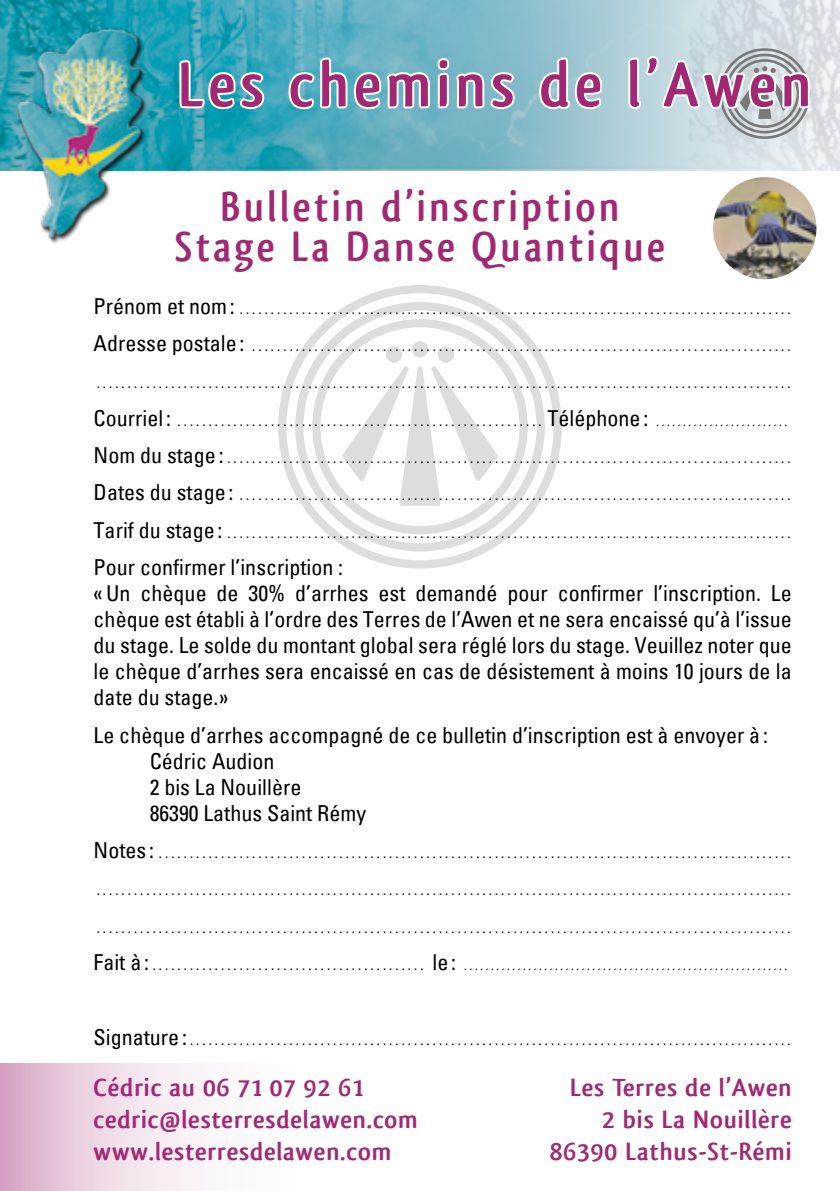
<style>
.page{position:relative;width:840px;height:1191px;background:#fff}
.page>*{position:absolute;margin:0;border:0;box-sizing:border-box;transform-origin:0 0}
.t1{font:700 66px "Qlassik";letter-spacing:.075em;color:#a12974}
.t2{font:700 44px/40px "Qlassik";letter-spacing:.075em;color:#a12974;text-align:center}
.t3{font:700 26px/32px "Qlassik";letter-spacing:.025em;color:#a12974;scale:1.1 1}
.t4{font:condensed 22px/26px "Univers";color:#000}
.t5{font:condensed 14px "Univers";color:#000}
.t6{font:condensed 12px "Univers";color:#000}
.s1{font-size:22px}
.s2{font-size:12px}
.s3{font-size:14px}
</style>
<div class="page">
<svg style="left:0;top:1063px;width:202px;height:128px"></svg>
<svg style="left:278px;top:359px;width:283px;height:209px"></svg>
<svg style="left:295px;top:340px;width:249px;height:211px"></svg>
<svg style="left:312px;top:340px;width:215px;height:194px"></svg>
<img style="left:0;top:0;width:839px;height:170px">
<svg style="left:170px;top:34px;width:642px;height:306px"></svg>
<img style="left:8px;top:24px;width:147px;height:220px">
<img style="left:712px;top:177px;width:104px;height:102px">
<h1 class="t1" style="left:178px;top:46px;width:634px">Les chemins de l’Awen</h1>
<h2 class="t2" style="left:175px;top:187px;width:491px">Bulletin d’inscription<br>Stage La Danse Quantique</h2>
<p class="t5" style="left:94px;top:300px;width:691px"><span class="s1">Prénom et nom:</span> . . . . . . . . . . . . . . . . . . . . . . . . . . . . . . . . . . . . . . . . . . . . . . . . . . . . . . . . . . . . . . . . . . . . . . . . . . . . . . . . . . . . . . . .</p>
<p class="t5" style="left:94px;top:337px;width:691px"><span class="s1">Adresse postale :</span> . . . . . . . . . . . . . . . . . . . . . . . . . . . . . . . . . . . . . . . . . . . . . . . . . . . . . . . . . . . . . . . . . . . . . . . . . . . . . . . . . . . . . .</p>
<p class="t5" style="left:97px;top:374px;width:693px">................................................................................................................</p>
<p class="t5" style="left:94px;top:412px;width:694px"><span class="s1">Courriel :</span> . . . . . . . . . . . . . . . . . . . . . . . . . . . . . . . . . . . . . . . . . . . . . . . . . . . . . . . . . . <span class="s1">Téléphone :</span> <span class="s2">. . . . . . . . . . . . . . . . . . . . . . . . .</span></p>
<p class="t5" style="left:94px;top:449px;width:691px"><span class="s1">Nom du stage :</span> . . . . . . . . . . . . . . . . . . . . . . . . . . . . . . . . . . . . . . . . . . . . . . . . . . . . . . . . . . . . . . . . . . . . . . . . . . . . . . . . . . . . . . . . . .</p>
<p class="t5" style="left:94px;top:486px;width:691px"><span class="s1">Dates du stage:</span> . . . . . . . . . . . . . . . . . . . . . . . . . . . . . . . . . . . . . . . . . . . . . . . . . . . . . . . . . . . . . . . . . . . . . . . . . . . . . . . . . . . . . . . .</p>
<p class="t5" style="left:94px;top:524px;width:691px"><span class="s1">Tarif du stage :</span> . . . . . . . . . . . . . . . . . . . . . . . . . . . . . . . . . . . . . . . . . . . . . . . . . . . . . . . . . . . . . . . . . . . . . . . . . . . . . . . . . . . . . . . . . .</p>
<p class="t4" style="left:94px;top:554px;width:699px">Pour confirmer l’inscription :<br>«Un chèque de 30% d’arrhes est demandé pour confirmer l’inscription. Le chèque est établi à l’ordre des Terres de l’Awen et ne sera encaissé qu’à l’issue du stage. Le solde du montant global sera réglé lors du stage. Veuillez noter que le chèque d’arrhes sera encaissé en cas de désistement à moins 10 jours de la date du stage.»</p>
<h3 class="t4" style="left:150px;top:721px;width:619px;text-indent:-56px">Le chèque d’arrhes accompagné de ce bulletin d’inscription est à envoyer à:<br>Cédric Audion<br>2 bis La Nouillère<br>86390 Lathus Saint Rémy</h3>
<p class="t5" style="left:94px;top:844px;width:691px"><span class="s1">Notes :</span> . . . . . . . . . . . . . . . . . . . . . . . . . . . . . . . . . . . . . . . . . . . . . . . . . . . . . . . . . . . . . . . . . . . . . . . . . . . . . . . . . . . . . . . . . . . . . . . . . . . . .</p>
<p class="t5" style="left:97px;top:881px;width:693px">................................................................................................................</p>
<p class="t5" style="left:97px;top:918px;width:693px">................................................................................................................</p>
<p class="t6" style="left:94px;top:958px;width:694px"><span class="s1">Fait à :</span> <span class="s3">. . . . . . . . . . . . . . . . . . . . . . . . . . . . . . . . . . . . . . . . . . . .</span> <span class="s1">le :</span> . . . . . . . . . . . . . . . . . . . . . . . . . . . . . . . . . . . . . . . . . . . . . . . . . . . . . . . . . . . . .</p>
<p class="t5" style="left:94px;top:1030px;width:691px"><span class="s1">Signature :</span> . . . . . . . . . . . . . . . . . . . . . . . . . . . . . . . . . . . . . . . . . . . . . . . . . . . . . . . . . . . . . . . . . . . . . . . . . . . . . . . . . . . . . . . . . . . . . . . .</p>
<h3 class="t3" style="left:94px;top:1071px;width:296px">Cédric au 06 71 07 92 61 cedric@lesterresdelawen.com www.lesterresdelawen.com</h3>
<h3 class="t3" style="left:549px;top:1071px;width:221px;text-align:right">Les Terres de l’Awen<br>2 bis La Nouillère<br>86390 Lathus-St-Rémi</h3>
</div>
